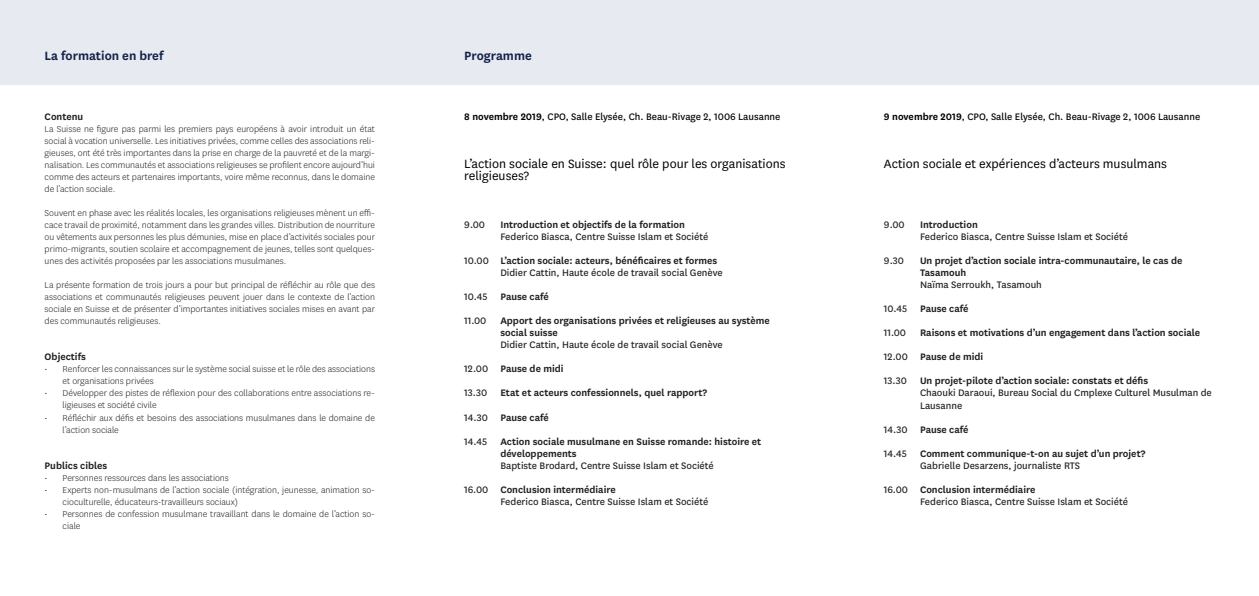
<style>
.page{position:relative;width:1259px;height:596px;background:#fff}
.page>*{position:absolute;margin:0;border:0;box-sizing:border-box;transform-origin:0 0}
.t1{font:14px/12px "National Uni Fr";color:#000}
.t2{font:600 14px "National Uni Fr";color:#112146}
.t3{font:600 11px/24px "National Uni Fr";color:#231f20}
.t4{font:11px/24px "National Uni Fr";color:#231f20}
.t5{font:11px "National Uni Fr";color:#000}
.t6{font:300 10px/12px "National Uni Fr";color:#231f20}
.s1{font-weight:600}
.s2{font-weight:400}
</style>
<div class="page">
<div style="left:0;top:0;width:1259px;height:84px;background:#e7eaf1"></div>
<h1 class="t2" style="left:45px;top:46px;width:120px">La formation en bref</h1>
<p class="t3" style="left:45px;top:104px;width:40px">Contenu</p>
<p class="t6" style="left:45px;top:123px;width:332px;text-align:justify">La Suisse ne figure pas parmi les premiers pays européens à avoir introduit un état social à vocation universelle. Les initiatives privées, comme celles des associations reli&shy;gieuses, ont été très importantes dans la prise en charge de la pauvreté et de la margi&shy;nalisation. Les communautés et associations religieuses se profilent encore aujourd’hui comme des acteurs et partenaires importants, voire même reconnus, dans le domaine de l’action sociale.</p>
<p class="t6" style="left:45px;top:207px;width:332px;text-align:justify">Souvent en phase avec les réalités locales, les organisations religieuses mènent un effi&shy;cace travail de proximité, notamment dans les grandes villes. Distribution de nourriture ou vêtements aux personnes les plus démunies, mise en place d’activités sociales pour primo-migrants, soutien scolaire et accompagnement de jeunes, telles sont quelques&shy;unes des activités proposées par les associations musulmanes.</p>
<p class="t6" style="left:45px;top:279px;width:332px;text-align:justify">La présente formation de trois jours a pour but principal de réfléchir au rôle que des associations et communautés religieuses peuvent jouer dans le contexte de l’action sociale en Suisse et de présenter d’importantes initiatives sociales mises en avant par des communautés religieuses.</p>
<p class="t3" style="left:45px;top:344px;width:43px">Objectifs</p>
<p class="t6" style="left:63px;top:363px;width:314px;text-indent:-18px">• Renforcer les connaissances sur le système social suisse et le rôle des associations et organisations privées</p>
<p class="t6" style="left:63px;top:387px;width:314px;text-indent:-18px">• Développer des pistes de réflexion pour des collaborations entre associations re&shy;ligieuses et société civile</p>
<p class="t6" style="left:63px;top:411px;width:314px;text-indent:-18px">• Réfléchir aux défis et besoins des associations musulmanes dans le domaine de l’action sociale</p>
<p class="t3" style="left:45px;top:452px;width:64px">Publics cibles</p>
<p class="t6" style="left:45px;top:471px;width:186px">• Personnes ressources dans les associations</p>
<p class="t6" style="left:63px;top:483px;width:314px;text-indent:-18px">• Experts non-musulmans de l’action sociale (intégration, jeunesse, animation so&shy;cioculturelle, éducateurs-travailleurs sociaux)</p>
<p class="t6" style="left:63px;top:507px;width:314px;text-indent:-18px">• Personnes de confession musulmane travaillant dans le domaine de l’action so&shy;ciale</p>
<h1 class="t2" style="left:464px;top:46px;width:69px">Programme</h1>
<p class="t5" style="left:464px;top:109px;width:318px"><span class="s1">8 novembre 2019</span>, CPO, Salle Elysée, Ch. Beau-Rivage 2, 1006 Lausanne</p>
<h1 class="t1" style="left:464px;top:157px;width:323px">L’action sociale en Suisse: quel rôle pour les organisations religieuses?</h1>
<p class="t4" style="left:464px;top:212px;width:22px">9.00</p>
<p class="t3" style="left:500px;top:212px;width:186px">Introduction et objectifs de la formation</p>
<p class="t4" style="left:464px;top:224px;width:255px;text-indent:36px">Federico Biasca, Centre Suisse Islam et Société<br>10.00 <span class="s1">L’action sociale: acteurs, bénéficaires et formes</span></p>
<p class="t4" style="left:464px;top:260px;width:260px;text-indent:36px">Didier Cattin, Haute école de travail social Genève<br>10.45 <span class="s1">Pause café<br></span>11.00</p>
<p class="t3" style="left:500px;top:314px;width:271px;line-height:12px">Apport des organisations privées et religieuses au système social suisse</p>
<p class="t3" style="left:464px;top:332px;width:298px;text-indent:36px"><span class="s2">Didier Cattin, Haute école de travail social Genève<br>12.00</span> Pause de midi<br><span class="s2">13.30</span> Etat et acteurs confessionnels, quel rapport?<br><span class="s2">14.30</span> Pause café<br><span class="s2">14.45</span> Action sociale musulmane en Suisse romande: histoire et</p>
<p class="t3" style="left:500px;top:440px;width:78px">développements</p>
<p class="t4" style="left:464px;top:452px;width:251px;text-indent:36px">Baptiste Brodard, Centre Suisse Islam et Société<br>16.00 <span class="s1">Conclusion intermédiaire</span></p>
<p class="t4" style="left:500px;top:488px;width:209px">Federico Biasca, Centre Suisse Islam et Société</p>
<p class="t5" style="left:884px;top:109px;width:318px"><span class="s1">9 novembre 2019</span>, CPO, Salle Elysée, Ch. Beau-Rivage 2, 1006 Lausanne</p>
<h1 class="t1" style="left:884px;top:157px;width:284px">Action sociale et expériences d’acteurs musulmans</h1>
<p class="t4" style="left:884px;top:212px;width:22px">9.00</p>
<p class="t3" style="left:920px;top:212px;width:59px">Introduction</p>
<p class="t4" style="left:920px;top:224px;width:209px">Federico Biasca, Centre Suisse Islam et Société</p>
<p class="t4" style="left:884px;top:248px;width:22px">9.30</p>
<p class="t3" style="left:920px;top:254px;width:264px;line-height:12px">Un projet d’action sociale intra-communautaire, le cas de<br>Tasamouh</p>
<p class="t4" style="left:884px;top:272px;width:159px;text-indent:36px">Naïma Serroukh, Tasamouh<br>10.45 <span class="s1">Pause café<br></span>11.00</p>
<p class="t3" style="left:884px;top:320px;width:318px;text-indent:36px">Raisons et motivations d’un engagement dans l’action sociale<br><span class="s2">12.00</span> Pause de midi<br><span class="s2">13.30</span> Un projet-pilote d’action sociale: constats et défis</p>
<p class="t4" style="left:920px;top:386px;width:293px;line-height:12px">Chaouki Daraoui, Bureau Social du Cmplexe Culturel Musulman de<br>Lausanne</p>
<p class="t3" style="left:884px;top:416px;width:263px"><span class="s2">14.30</span> Pause café<br><span class="s2">14.45</span> Comment communique-t-on au sujet d’un projet?</p>
<p class="t4" style="left:884px;top:452px;width:198px;text-indent:36px">Gabrielle Desarzens, journaliste RTS<br>16.00 <span class="s1">Conclusion intermédiaire</span></p>
<p class="t4" style="left:920px;top:488px;width:209px">Federico Biasca, Centre Suisse Islam et Société</p>
</div>
